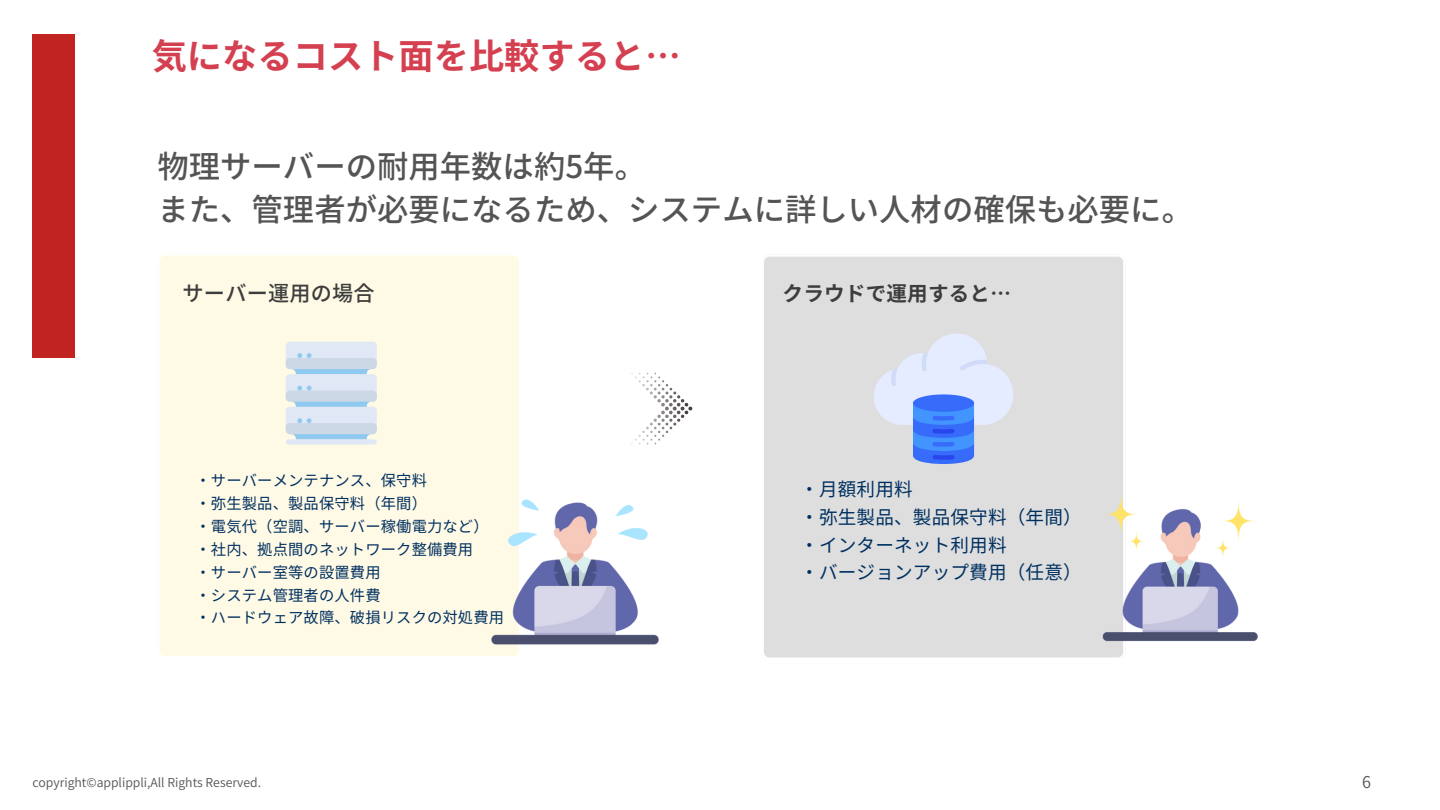
<style>
.page{position:relative;width:1440px;height:810px;background:#fff}
.page>*{position:absolute;margin:0;border:0;box-sizing:border-box;transform-origin:0 0}
.t1{font:700 35.3px "Noto Sans JP";color:#d54050}
.t2{font:500 31.4px/43.6px "Noto Sans JP";color:#545454}
.t3{font:500 21.2px "Noto Sans JP";letter-spacing:.01em;color:#3d3d3d}
.t4{font:700 20.6px "Noto Sans JP";letter-spacing:.01em;color:#3d3d3d}
.t5{font:18.6px/27.6px "Noto Sans JP";letter-spacing:.01em;color:#003060}
.t6{font:16.2px "Source Han Sans JP";color:#545454}
.t7{font:15.3px/22.8px "Noto Sans JP";letter-spacing:.01em;color:#003060}
.t8{font:600 12.3px "Noto Sans JP";color:#545454}
</style>
<div class="page">
<div style="left:160px;top:255px;width:359px;height:401px;background:#fffae5"></div>
<svg style="left:286px;top:342px;width:91px;height:102px;background:#cfdfed"></svg>
<div style="left:764px;top:256px;width:359px;height:402px;background:#dedede"></div>
<svg style="left:874px;top:334px;width:139px;height:130px;background:#bcccf2"></svg>
<svg style="left:631px;top:373px;width:61px;height:71px"></svg>
<div style="left:32px;top:34px;width:42px;height:324px;background:#c02320"></div>
<img style="left:463px;top:478px;width:196px;height:178px">
<img style="left:1087px;top:488px;width:171px;height:170px">
<p class="t1" style="left:152px;top:28px;width:530px">気になるコスト面を比較すると…</p>
<p class="t2" style="left:157px;top:143px;width:1037px">物理サーバーの耐用年数は約5年。<br>また、管理者が必要になるため、システムに詳しい人材の確保も必要に。</p>
<h3 class="t3" style="left:183px;top:276px;width:194px">サーバー運用の場合</h3>
<h2 class="t7" style="left:196px;top:469px;width:308px">・サーバーメンテナンス、保守料<br>・弥生製品、製品保守料（年間）<br>・電気代（空調、サーバー稼働電力など）・社内、拠点間のネットワーク整備費用<br>・サーバー室等の設置費用<br>・システム管理者の人件費<br>・ハードウェア故障、破損リスクの対処費用</h2>
<h5 class="t4" style="left:783px;top:277px;width:230px">クラウドで運用すると…</h5>
<p class="t5" style="left:800px;top:475px;width:283px">・月額利用料<br>・弥生製品、製品保守料（年間）・インターネット利用料<br>・バージョンアップ費用（任意）</p>
<h3 class="t8" style="left:32px;top:772px;width:230px">copyright©applippli,All Rights Reserved.</h3>
<p class="t6" style="left:1362px;top:770px;width:10px">6</p>
</div>
